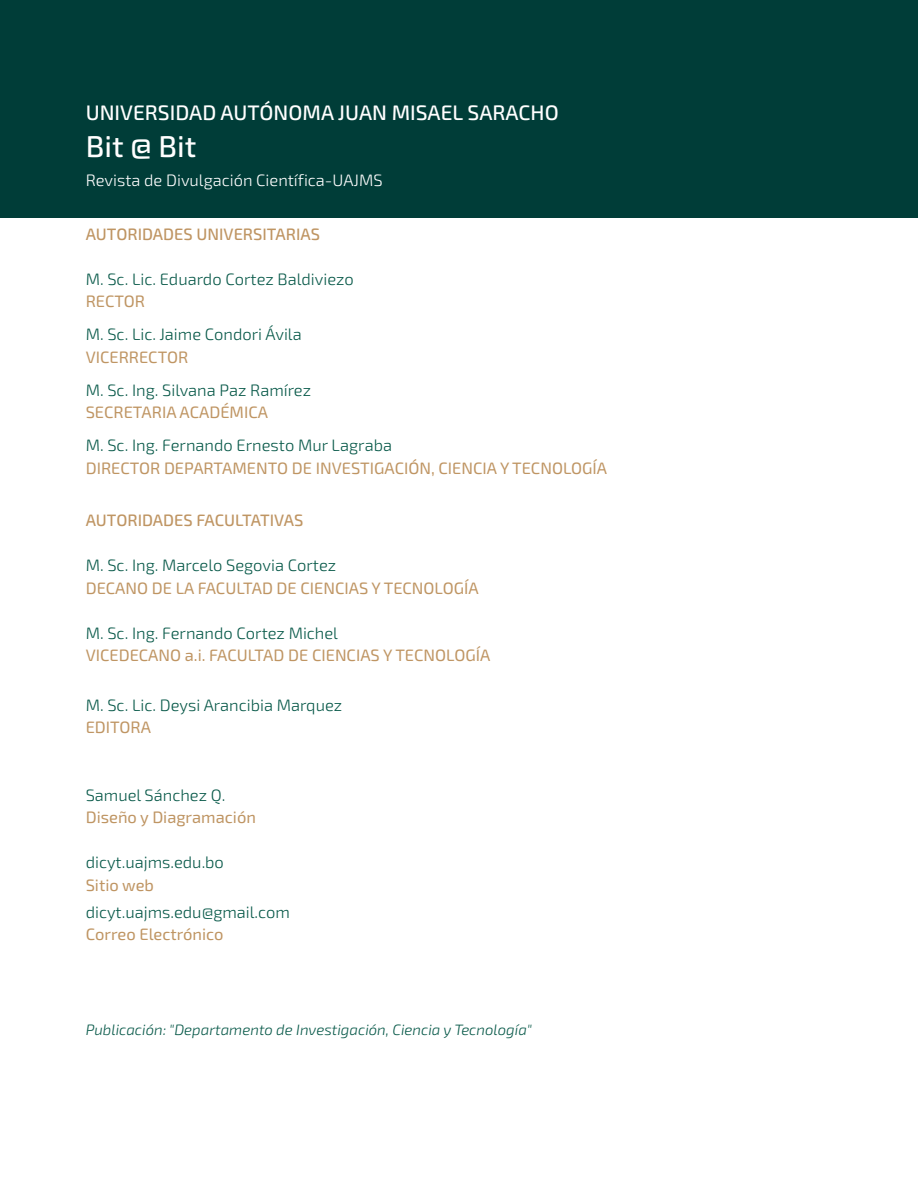
<style>
.page{position:relative;width:918px;height:1188px;background:#fff}
.page>*{position:absolute;margin:0;border:0;box-sizing:border-box;transform-origin:0 0}
.t1{font:500 30px "Exo 2";color:#fff}
.t2{font:500 21px "Exo 2";color:#fff}
.t3{font:300 16.5px "Exo 2";color:#085949}
.t4{font:16.5px "Exo 2";color:#bf9563}
.t5{font:500 16.5px "Exo 2";color:#bf9563}
.t6{font:300 16.5px "Exo 2";color:#fff}
.t7{font:italic 300 15px "Exo 2";color:#085949}
</style>
<div class="page">
<div style="left:0;top:0;width:918px;height:218px;background:#003d38"></div>
<p class="t2" style="left:86px;top:100px;width:475px">UNIVERSIDAD AUTÓNOMA JUAN MISAEL SARACHO</p>
<h1 class="t1" style="left:86px;top:129px;width:112px">Bit @ Bit</h1>
<p class="t6" style="left:86px;top:171px;width:298px">Revista de Divulgación Científica-UAJMS</p>
<p class="t5" style="left:86px;top:224px;width:236px">AUTORIDADES UNIVERSITARIAS</p>
<p class="t3" style="left:86px;top:270px;width:270px">M. Sc. Lic. Eduardo Cortez Baldiviezo</p>
<p class="t4" style="left:86px;top:292px;width:61px">RECTOR</p>
<p class="t3" style="left:86px;top:325px;width:217px">M. Sc. Lic. Jaime Condori Ávila</p>
<p class="t4" style="left:86px;top:348px;width:104px">VICERRECTOR</p>
<p class="t3" style="left:86px;top:381px;width:227px">M. Sc. Ing. Silvana Paz Ramírez</p>
<p class="t4" style="left:86px;top:403px;width:184px">SECRETARIA ACADÉMICA</p>
<p class="t3" style="left:86px;top:436px;width:308px">M. Sc. Ing. Fernando Ernesto Mur Lagraba</p>
<p class="t4" style="left:86px;top:459px;width:523px">DIRECTOR DEPARTAMENTO DE INVESTIGACIÓN, CIENCIA Y TECNOLOGÍA</p>
<p class="t5" style="left:86px;top:511px;width:219px">AUTORIDADES FACULTATIVAS</p>
<p class="t3" style="left:86px;top:556px;width:252px">M. Sc. Ing. Marcelo Segovia Cortez</p>
<p class="t4" style="left:86px;top:579px;width:395px">DECANO DE LA FACULTAD DE CIENCIAS Y TECNOLOGÍA</p>
<p class="t3" style="left:86px;top:624px;width:254px">M. Sc. Ing. Fernando Cortez Michel</p>
<p class="t4" style="left:86px;top:646px;width:406px">VICEDECANO a.i. FACULTAD DE CIENCIAS Y TECNOLOGÍA</p>
<p class="t3" style="left:86px;top:696px;width:258px">M. Sc. Lic. Deysi Arancibia Marquez</p>
<p class="t4" style="left:86px;top:718px;width:67px">EDITORA</p>
<p class="t3" style="left:86px;top:786px;width:141px">Samuel Sánchez Q.</p>
<p class="t4" style="left:86px;top:808px;width:172px">Diseño y Diagramación</p>
<p class="t3" style="left:86px;top:853px;width:140px">dicyt.uajms.edu.bo</p>
<p class="t4" style="left:86px;top:876px;width:70px">Sitio web</p>
<p class="t3" style="left:86px;top:903px;width:206px">dicyt.uajms.edu@gmail.com</p>
<p class="t4" style="left:86px;top:925px;width:139px">Correo Electrónico</p>
<p class="t7" style="left:86px;top:1021px;width:448px">Publicación: "Departamento de Investigación, Ciencia y Tecnología"</p>
</div>
